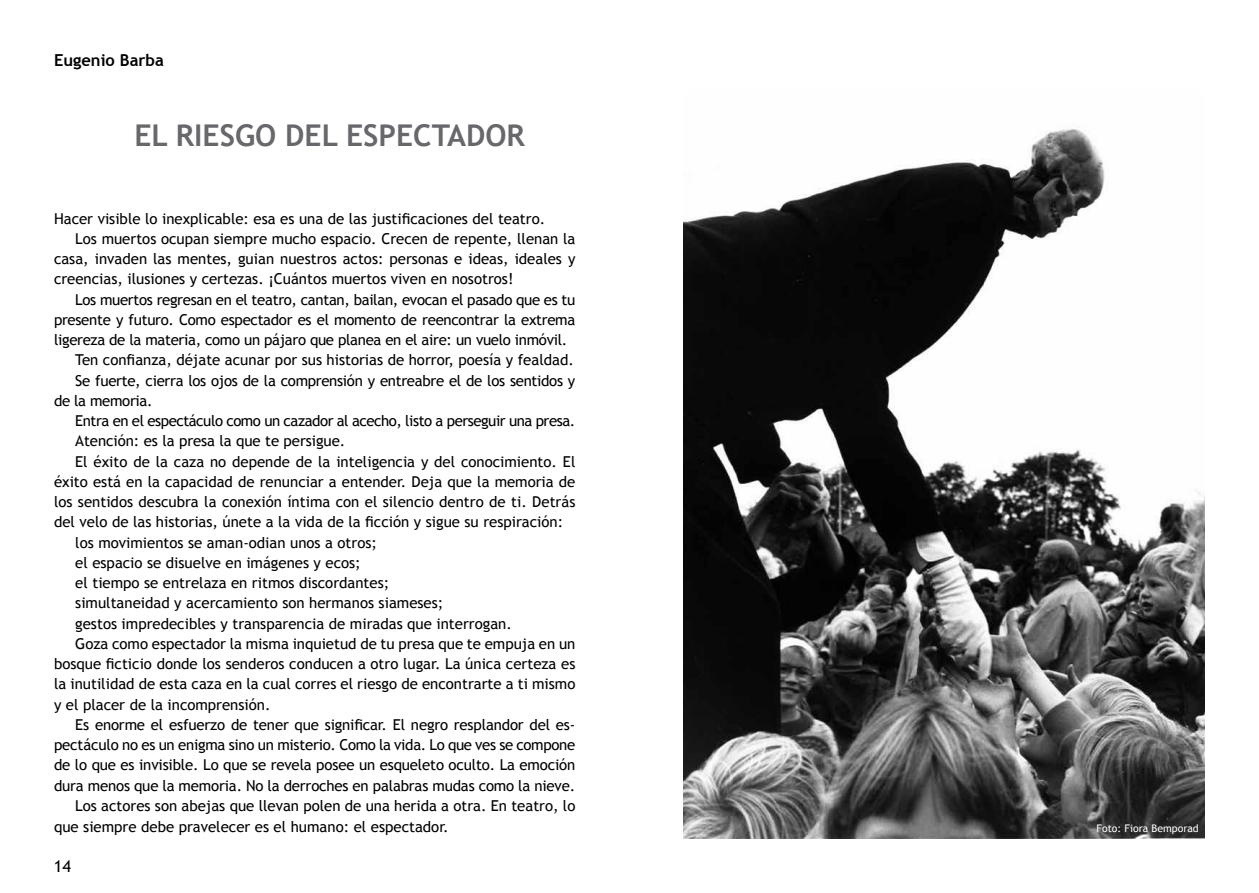
<style>
.page{position:relative;width:1259px;height:893px;background:#fff}
.page>*{position:absolute;margin:0;border:0;box-sizing:border-box;transform-origin:0 0}
.t1{font:700 30px "Trebuchet MS";color:#68676c}
.t2{font:700 16.5px "Trebuchet MS";color:#000}
.t3{font:16.5px "Trebuchet MS";color:#000}
.t4{font:15px "Trebuchet MS";color:#000}
.t5{font:15px "Trebuchet MS";letter-spacing:-.02em;color:#000}
.t6{font:15px "Trebuchet MS";letter-spacing:-.03em;color:#000}
.t7{font:10.5px "Trebuchet MS";color:#fff}
</style>
<div class="page">
<img style="left:683px;top:129px;width:522px;height:710px">
<p class="t2" style="left:54px;top:50px;width:111px">Eugenio Barba</p>
<h1 class="t1" style="left:134px;top:116px;width:392px">EL RIESGO DEL ESPECTADOR</h1>
<p class="t4" style="left:54px;top:209px;width:493px">Hacer visible lo inexplicable: esa es una de las justificaciones del teatro.</p>
<p class="t4" style="left:75px;top:229px;width:502px">Los muertos ocupan siempre mucho espacio. Crecen de repente, llenan la</p>
<p class="t4" style="left:54px;top:249px;width:523px">casa, invaden las mentes, guian nuestros actos: personas e ideas, ideales y</p>
<p class="t4" style="left:54px;top:270px;width:461px">creencias, ilusiones y certezas. ¡Cuántos muertos viven en nosotros!</p>
<p class="t5" style="left:75px;top:290px;width:501px">Los muertos regresan en el teatro, cantan, bailan, evocan el pasado que es tu</p>
<p class="t5" style="left:54px;top:310px;width:523px">presente y futuro. Como espectador es el momento de reencontrar la extrema</p>
<p class="t5" style="left:54px;top:330px;width:515px">ligereza de la materia, como un pájaro que planea en el aire: un vuelo inmóvil.</p>
<p class="t4" style="left:75px;top:351px;width:500px">Ten confianza, déjate acunar por sus historias de horror, poesía y fealdad.</p>
<p class="t5" style="left:75px;top:371px;width:501px">Se fuerte, cierra los ojos de la comprensión y entreabre el de los sentidos y</p>
<p class="t5" style="left:54px;top:391px;width:100px">de la memoria.</p>
<p class="t6" style="left:75px;top:411px;width:501px">Entra en el espectáculo como un cazador al acecho, listo a perseguir una presa.</p>
<p class="t4" style="left:75px;top:432px;width:271px">Atención: es la presa la que te persigue.</p>
<p class="t4" style="left:75px;top:452px;width:502px">El éxito de la caza no depende de la inteligencia y del conocimiento. El</p>
<p class="t4" style="left:54px;top:472px;width:523px">éxito está en la capacidad de renunciar a entender. Deja que la memoria de</p>
<p class="t4" style="left:54px;top:492px;width:523px">los sentidos descubra la conexión íntima con el silencio dentro de ti. Detrás</p>
<p class="t4" style="left:54px;top:513px;width:511px">del velo de las historias, únete a la vida de la ficción y sigue su respiración:</p>
<p class="t4" style="left:75px;top:533px;width:303px">los movimientos se aman-odian unos a otros;</p>
<p class="t4" style="left:75px;top:553px;width:287px">el espacio se disuelve en imágenes y ecos;</p>
<p class="t4" style="left:75px;top:573px;width:315px">el tiempo se entrelaza en ritmos discordantes;</p>
<p class="t4" style="left:75px;top:594px;width:369px">simultaneidad y acercamiento son hermanos siameses;</p>
<p class="t4" style="left:75px;top:614px;width:438px">gestos impredecibles y transparencia de miradas que interrogan.</p>
<p class="t4" style="left:75px;top:634px;width:502px">Goza como espectador la misma inquietud de tu presa que te empuja en un</p>
<p class="t4" style="left:54px;top:654px;width:523px">bosque ficticio donde los senderos conducen a otro lugar. La única certeza es</p>
<p class="t4" style="left:54px;top:675px;width:523px">la inutilidad de esta caza en la cual corres el riesgo de encontrarte a ti mismo</p>
<p class="t4" style="left:54px;top:695px;width:218px">y el placer de la incomprensión.</p>
<p class="t4" style="left:75px;top:715px;width:501px">Es enorme el esfuerzo de tener que significar. El negro resplandor del es-</p>
<p class="t4" style="left:54px;top:735px;width:523px">pectáculo no es un enigma sino un misterio. Como la vida. Lo que ves se compone</p>
<p class="t4" style="left:54px;top:756px;width:523px">de lo que es invisible. Lo que se revela posee un esqueleto oculto. La emoción</p>
<p class="t4" style="left:54px;top:776px;width:523px">dura menos que la memoria. No la derroches en palabras mudas como la nieve.</p>
<p class="t4" style="left:75px;top:796px;width:502px">Los actores son abejas que llevan polen de una herida a otra. En teatro, lo</p>
<p class="t4" style="left:54px;top:817px;width:396px">que siempre debe pravelecer es el humano: el espectador.</p>
<p class="t7" style="left:1096px;top:822px;width:104px">Foto: Fiora Bemporad</p>
<p class="t3" style="left:54px;top:856px;width:19px">14</p>
</div>
